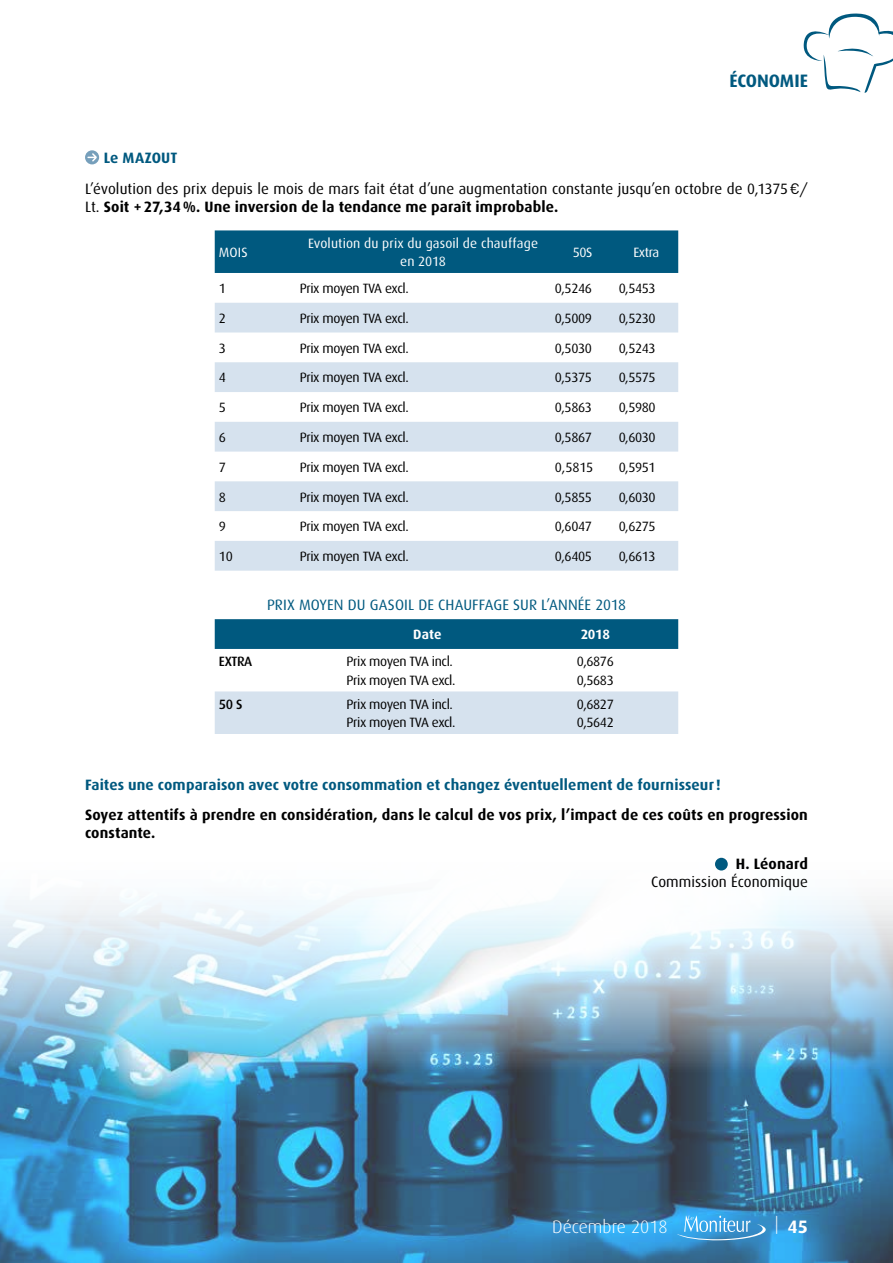
<style>
.page{position:relative;width:893px;height:1263px;background:#fff}
.page>*{position:absolute;margin:0;border:0;box-sizing:border-box;transform-origin:0 0}
.t1{font:300 18px "Dax";color:#fff}
.t2{font:700 18px "Dax";color:#00597f}
.t3{font:700 18px "Dax";color:#fff}
.t4{font:700 15px/18px "Dax";letter-spacing:.01em;color:#000}
.t5{font:15px/30.8px "Dax";letter-spacing:.005em;color:#000}
.t6{font:700 15px "Dax";letter-spacing:.01em;color:#00597f}
.t7{font:15px "Dax";letter-spacing:.005em;color:#00597f}
.t8{font:13.5px/18.3px "Dax";letter-spacing:-.03em;color:#000}
.t9{font:13.5px/18px "Dax";letter-spacing:.01em;color:#fff;text-align:center}
.t10{font:700 13.5px "Dax";letter-spacing:-.015em;color:#fff}
.t11{font:500 13.5px "Dax";letter-spacing:-.03em;color:#000}
.s1{font-weight:700;color:#00597f}
.s2{font-family:"DIN Pro"}
.s3{font-weight:400}
</style>
<div class="page">
<img style="left:0;top:857px;width:893px;height:406px">
<svg style="left:677px;top:1215px;width:89px;height:26px;background:#56aadf"></svg>
<svg style="left:803px;top:13px;width:90px;height:80px"></svg>
<svg style="left:85px;top:150px;width:14px;height:14px"></svg>
<svg style="left:87px;top:153px;width:10px;height:8px"></svg>
<div style="left:215px;top:230px;width:463px;height:43px;background:#00597f"></div>
<svg style="left:215px;top:303px;width:463px;height:268px;fill:#d6e2ee"></svg>
<div style="left:215px;top:619px;width:463px;height:30px;background:#00597f"></div>
<div style="left:215px;top:691px;width:463px;height:43px;background:#d6e2ee"></div>
<div style="left:715px;top:858px;width:13px;height:12px;background:#00597f;border-radius:50%"></div>
<h1 class="t2" style="left:729px;top:71px;width:80px">ÉCONOMIE</h1>
<p class="t5" style="left:85px;top:142px;width:724px;text-indent:19px"><span class="s1">Le MAZOUT<br></span>L’évolution des prix depuis le mois de mars fait état d’une augmentation constante jusqu’en octobre de 0,1375<span class="s2">€</span>/</p>
<p class="t4" style="left:85px;top:198px;width:475px"><span class="s3">Lt.</span> Soit +27,34%. Une inversion de la tendance me paraît improbable.</p>
<p class="t9" style="left:219px;top:243px;width:30px">MOIS</p>
<p class="t9" style="left:308px;top:234px;width:232px">Evolution du prix du gasoil de chauffage en 2018</p>
<p class="t9" style="left:573px;top:243px;width:21px">50S</p>
<p class="t9" style="left:633px;top:243px;width:27px">Extra</p>
<p class="t8" style="left:219px;top:279px;width:9px">1</p>
<p class="t8" style="left:300px;top:279px;width:110px">Prix moyen TVA excl.</p>
<p class="t8" style="left:555px;top:279px;width:38px">0,5246</p>
<p class="t8" style="left:619px;top:279px;width:38px">0,5453</p>
<p class="t8" style="left:219px;top:309px;width:9px">2</p>
<p class="t8" style="left:300px;top:309px;width:110px">Prix moyen TVA excl.</p>
<p class="t8" style="left:555px;top:309px;width:38px">0,5009</p>
<p class="t8" style="left:619px;top:309px;width:38px">0,5230</p>
<p class="t8" style="left:219px;top:339px;width:9px">3</p>
<p class="t8" style="left:300px;top:339px;width:110px">Prix moyen TVA excl.</p>
<p class="t8" style="left:555px;top:339px;width:38px">0,5030</p>
<p class="t8" style="left:619px;top:339px;width:38px">0,5243</p>
<p class="t8" style="left:219px;top:369px;width:9px">4</p>
<p class="t8" style="left:300px;top:369px;width:110px">Prix moyen TVA excl.</p>
<p class="t8" style="left:555px;top:369px;width:38px">0,5375</p>
<p class="t8" style="left:619px;top:369px;width:38px">0,5575</p>
<p class="t8" style="left:219px;top:398px;width:9px">5</p>
<p class="t8" style="left:300px;top:398px;width:110px">Prix moyen TVA excl.</p>
<p class="t8" style="left:555px;top:398px;width:38px">0,5863</p>
<p class="t8" style="left:619px;top:398px;width:38px">0,5980</p>
<p class="t8" style="left:219px;top:428px;width:9px">6</p>
<p class="t8" style="left:300px;top:428px;width:110px">Prix moyen TVA excl.</p>
<p class="t8" style="left:555px;top:428px;width:38px">0,5867</p>
<p class="t8" style="left:619px;top:428px;width:38px">0,6030</p>
<p class="t8" style="left:219px;top:458px;width:9px">7</p>
<p class="t8" style="left:300px;top:458px;width:110px">Prix moyen TVA excl.</p>
<p class="t8" style="left:555px;top:458px;width:40px">0,5815</p>
<p class="t8" style="left:619px;top:458px;width:38px">0,5951</p>
<p class="t8" style="left:219px;top:488px;width:9px">8</p>
<p class="t8" style="left:300px;top:488px;width:110px">Prix moyen TVA excl.</p>
<p class="t8" style="left:555px;top:488px;width:38px">0,5855</p>
<p class="t8" style="left:619px;top:488px;width:38px">0,6030</p>
<p class="t8" style="left:219px;top:518px;width:9px">9</p>
<p class="t8" style="left:300px;top:518px;width:110px">Prix moyen TVA excl.</p>
<p class="t8" style="left:555px;top:518px;width:38px">0,6047</p>
<p class="t8" style="left:619px;top:518px;width:38px">0,6275</p>
<p class="t8" style="left:219px;top:547px;width:15px">10</p>
<p class="t8" style="left:300px;top:547px;width:110px">Prix moyen TVA excl.</p>
<p class="t8" style="left:555px;top:547px;width:38px">0,6405</p>
<p class="t8" style="left:619px;top:547px;width:38px">0,6613</p>
<p class="t7" style="left:267px;top:597px;width:360px">PRIX MOYEN DU GASOIL DE CHAUFFAGE SUR L’ANNÉE 2018</p>
<p class="t10" style="left:413px;top:627px;width:30px">Date</p>
<p class="t10" style="left:581px;top:627px;width:31px">2018</p>
<p class="t11" style="left:219px;top:654px;width:35px">EXTRA</p>
<p class="t8" style="left:347px;top:653px;width:110px">Prix moyen TVA incl.<br>Prix moyen TVA excl.</p>
<p class="t8" style="left:577px;top:653px;width:38px">0,6876<br>0,5683</p>
<p class="t11" style="left:219px;top:697px;width:25px">50 S</p>
<p class="t8" style="left:347px;top:695px;width:110px">Prix moyen TVA incl.<br>Prix moyen TVA excl.</p>
<p class="t8" style="left:577px;top:695px;width:38px">0,6827<br>0,5642</p>
<p class="t6" style="left:85px;top:776px;width:637px">Faites une comparaison avec votre consommation et changez éventuellement de fournisseur!</p>
<p class="t4" style="left:85px;top:806px;width:724px">Soyez attentifs à prendre en considération, dans le calcul de vos prix, l’impact de ces coûts en progression constante.</p>
<p class="t4" style="left:736px;top:855px;width:74px">H. Léonard</p>
<p class="t5" style="left:651px;top:867px;width:158px">Commission Économique</p>
<h1 class="t1" style="left:552px;top:1217px;width:117px">Décembre 2018</h1>
<h1 class="t3" style="left:775px;top:1216px;width:35px"><sup>|</sup> 45</h1>
</div>
